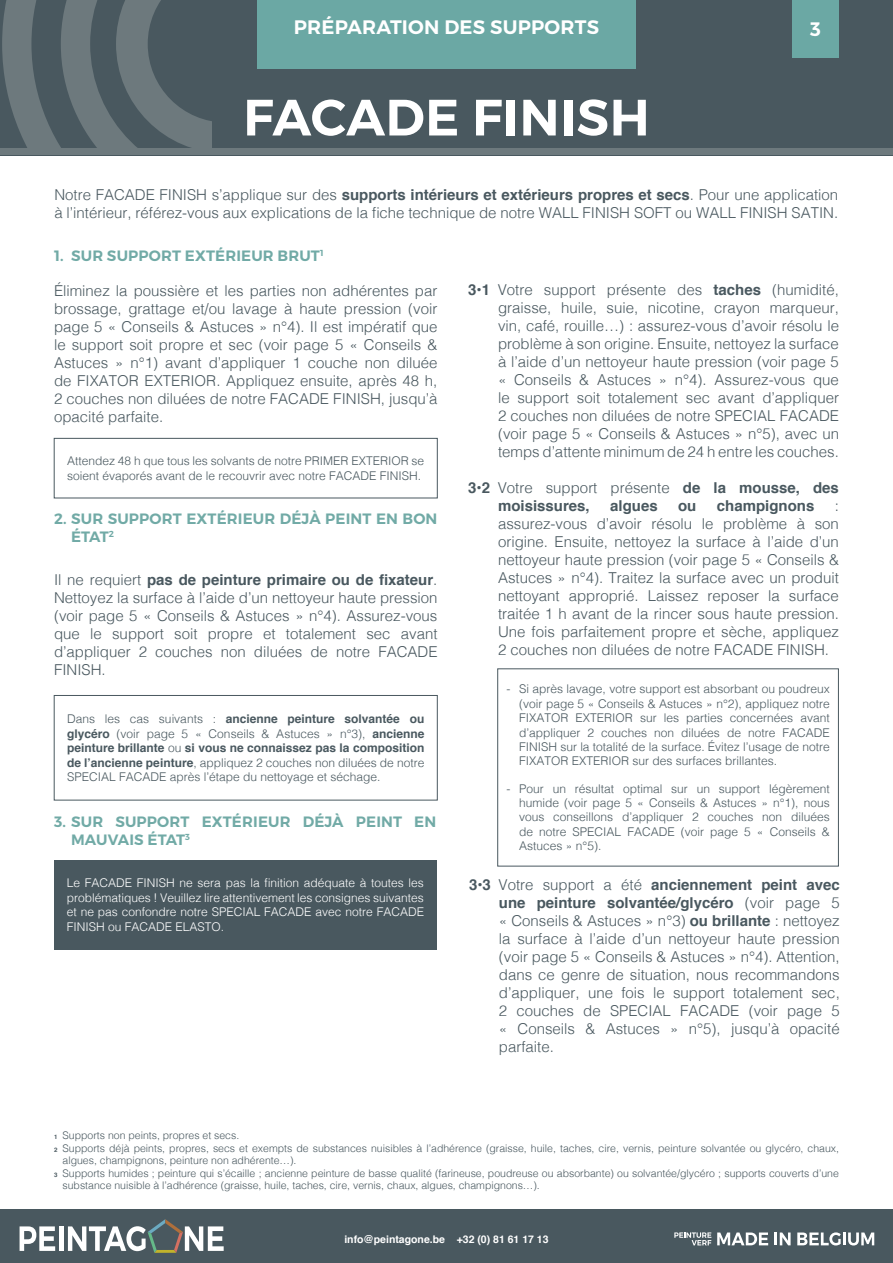
<style>
.page{position:relative;width:893px;height:1263px;background:#fff}
.page>*{position:absolute;margin:0;border:0;box-sizing:border-box;transform-origin:0 0}
.Titre_produit{font:600 51px "Montserrat";letter-spacing:.01em;color:#fff}
.Titre_Pages{font:600 19.5px "Montserrat";letter-spacing:.01em;color:#fff}
.Sous_titre-Jaune{font:600 19.5px "Montserrat";color:#fff}
.texte{font:300 15px/18px "Helvetica";color:#49585f;text-align:justify}
.t1{font:600 15px/18px "Montserrat";letter-spacing:.01em;color:#71aaa6}
.t2{font:700 15px/18px "Helvetica";color:#49585f}
.cadre-espace{font:300 12px/14.4px "Helvetica";color:#49585f;text-align:justify}
.cadre-espace-2{font:300 12px/14.4px "Helvetica";color:#fff;text-align:justify}
.t3{font:300 10.5px/12.6px "Helvetica";color:#49585f}
.t4{font:700 10.5px "Helvetica";color:#fff}
.s1{font-weight:700}
.s2{font-weight:300}
.s3{font-weight:700;font-size:6.15px}
</style>
<div class="page">
<div style="left:0;top:1210px;width:893px;height:53px;background:#49585f"></div>
<svg style="left:20px;top:1226px;width:35px;height:25px"></svg>
<hr style="left:59px;top:1226px;width:4px;height:25px;background:#fff">
<svg style="left:68px;top:1219px;width:156px;height:34px"></svg>
<svg style="left:717px;top:1232px;width:51px;height:13px"></svg>
<svg style="left:774px;top:1232px;width:17px;height:13px"></svg>
<svg style="left:797px;top:1232px;width:77px;height:13px"></svg>
<svg style="left:674px;top:1232px;width:37px;height:13px"></svg>
<div style="left:0;top:0;width:893px;height:155px;background:#49585f"></div>
<div style="left:0;top:148px;width:893px;height:7px;background:#6d797d"></div>
<svg style="left:2px;top:0;width:209px;height:148px"></svg>
<div style="left:792px;top:0;width:47px;height:57px;background:#6ba8a4"></div>
<div style="left:497px;top:669px;width:342px;height:197px;border:1px solid #49585f"></div>
<div style="left:54px;top:438px;width:383px;height:60px;border:1px solid #49585f"></div>
<div style="left:54px;top:695px;width:383px;height:105px;border:1px solid #49585f"></div>
<div style="left:54px;top:860px;width:383px;height:89px;background:#49585f"></div>
<div style="left:257px;top:0;width:378px;height:69px;background:#6ba8a4"></div>
<p class="Titre_Pages" style="left:294px;top:15px;width:307px">PRÉPARATION DES SUPPORTS</p>
<p class="Titre_produit" style="left:243px;top:86px;width:408px">FACADE FINISH</p>
<p class="Sous_titre-Jaune" style="left:810px;top:17px;width:12px">3</p>
<p class="texte" style="left:54px;top:185px;width:785px">Notre FACADE FINISH s’applique sur des <span class="s1">supports intérieurs et extérieurs propres et secs</span>. Pour une application à l’intérieur, référez-vous aux explications de la fiche technique de notre WALL FINISH SOFT ou WALL FINISH SATIN.</p>
<p class="t1" style="left:54px;top:247px;width:271px">1. SUR SUPPORT EXTÉRIEUR BRUT<sup>1</sup></p>
<p class="texte" style="left:54px;top:281px;width:385px">Éliminez la poussière et les parties non adhérentes par brossage, grattage et/ou lavage à haute pression (voir page 5 « Conseils &amp; Astuces » n°4). Il est impératif que le support soit propre et sec (voir page 5 « Conseils &amp; Astuces » n°1) avant d’appliquer 1 couche non diluée de FIXATOR EXTERIOR. Appliquez ensuite, après 48 h, 2 couches non diluées de notre FACADE FINISH, jusqu’à opacité parfaite.</p>
<p class="texte" style="left:498px;top:279px;width:342px;text-indent:-30px"><span class="s1">3•1</span> Votre support présente des <span class="s1">taches</span> (humidité, graisse, huile, suie, nicotine, crayon marqueur, vin, café, rouille…) : assurez-vous d’avoir résolu le problème à son origine. Ensuite, nettoyez la surface à l’aide d’un nettoyeur haute pression (voir page 5 « Conseils &amp; Astuces » n°4). Assurez-vous que le support soit totalement sec avant d’appliquer 2 couches non diluées de notre SPECIAL FACADE (voir page 5 « Conseils &amp; Astuces » n°5), avec un temps d’attente minimum de 24 h entre les couches.</p>
<p class="t2" style="left:498px;top:479px;width:342px;text-indent:-30px">3•2 <span class="s2">Votre support présente</span> de la mousse, des moisissures,</p>
<p class="cadre-espace" style="left:67px;top:453px;width:359px">Attendez 48 h que tous les solvants de notre PRIMER EXTERIOR se soient évaporés avant de le recouvrir avec notre FACADE FINISH.</p>
<p class="t2" style="left:610px;top:497px;width:49px">algues</p>
<p class="t2" style="left:678px;top:497px;width:20px">ou</p>
<p class="t2" style="left:717px;top:497px;width:99px">champignons</p>
<p class="texte" style="left:498px;top:495px;width:342px;text-indent:337px">: assurez-vous d’avoir résolu le problème à son origine. Ensuite, nettoyez la surface à l’aide d’un nettoyeur haute pression (voir page 5 « Conseils &amp; Astuces » n°4). Traitez la surface avec un produit nettoyant approprié. Laissez reposer la surface traitée 1 h avant de la rincer sous haute pression.<br>Une fois parfaitement propre et sèche, appliquez 2 couches non diluées de notre FACADE FINISH.</p>
<p class="t1" style="left:71px;top:509px;width:368px;text-indent:-17px">2. SUR SUPPORT EXTÉRIEUR DÉJÀ PEINT EN BON<br>ÉTAT<sup>2</sup></p>
<p class="texte" style="left:54px;top:570px;width:385px">Il ne requiert <span class="s1">pas de peinture primaire ou de fixateur</span>.<br>Nettoyez la surface à l’aide d’un nettoyeur haute pression (voir page 5 « Conseils &amp; Astuces » n°4). Assurez-vous que le support soit propre et totalement sec avant d’appliquer 2 couches non diluées de notre FACADE FINISH.</p>
<p class="cadre-espace" style="left:67px;top:711px;width:359px">Dans les cas suivants : <span class="s1">ancienne peinture solvantée ou glycéro</span> (voir page 5 « Conseils &amp; Astuces » n°3), <span class="s1">ancienne peinture brillante</span> ou <span class="s1">si vous ne connaissez pas la composition de l’ancienne peinture</span>, appliquez 2 couches non diluées de notre SPECIAL FACADE après l’étape du nettoyage et séchage.</p>
<p class="t1" style="left:71px;top:812px;width:367px;text-indent:-17px">3. SUR SUPPORT EXTÉRIEUR DÉJÀ PEINT EN<br>MAUVAIS ÉTAT<sup>3</sup></p>
<p class="cadre-espace-2" style="left:67px;top:875px;width:359px">Le FACADE FINISH ne sera pas la finition adéquate à toutes les problématiques ! Veuillez lire attentivement les consignes suivantes et ne pas confondre notre SPECIAL FACADE avec notre FACADE FINISH ou FACADE ELASTO.</p>
<p class="cadre-espace" style="left:519px;top:681px;width:312px;text-indent:-13px">- Si après lavage, votre support est absorbant ou poudreux (voir page 5 « Conseils &amp; Astuces » n°2), appliquez notre FIXATOR EXTERIOR sur les parties concernées avant d’appliquer 2 couches non diluées de notre FACADE FINISH sur la totalité de la surface. Évitez l’usage de notre FIXATOR EXTERIOR sur des surfaces brillantes.</p>
<p class="cadre-espace" style="left:519px;top:780px;width:312px;text-indent:-13px">- Pour un résultat optimal sur un support légèrement humide (voir page 5 « Conseils &amp; Astuces » n°1), nous vous conseillons d’appliquer 2 couches non diluées de notre SPECIAL FACADE (voir page 5 « Conseils &amp; Astuces » n°5).</p>
<p class="texte" style="left:499px;top:875px;width:342px;text-indent:-30px"><span class="s1">3•3</span> Votre support a été <span class="s1">anciennement peint avec une peinture solvantée/glycéro</span> (voir page 5 « Conseils &amp; Astuces » n°3) <span class="s1">ou brillante</span> : nettoyez la surface à l’aide d’un nettoyeur haute pression (voir page 5 « Conseils &amp; Astuces » n°4). Attention, dans ce genre de situation, nous recommandons d’appliquer, une fois le support totalement sec, 2 couches de SPECIAL FACADE (voir page 5 « Conseils &amp; Astuces » n°5), jusqu’à opacité parfaite.</p>
<p class="t3" style="left:54px;top:1128px;width:187px"><span class="s3">1</span> Supports non peints, propres et secs.</p>
<p class="t3" style="left:63px;top:1141px;width:778px;text-indent:-9px"><span class="s3">2</span> Supports déjà peints, propres, secs et exempts de substances nuisibles à l’adhérence (graisse, huile, taches, cire, vernis, peinture solvantée ou glycéro, chaux, algues, champignons, peinture non adhérente…).</p>
<p class="t3" style="left:63px;top:1166px;width:778px;text-indent:-9px"><span class="s3">3</span> Supports humides ; peinture qui s’écaille ; ancienne peinture de basse qualité (farineuse, poudreuse ou absorbante) ou solvantée/glycéro ; supports couverts d’une substance nuisible à l’adhérence (graisse, huile, taches, cire, vernis, chaux, algues, champignons…).</p>
<p class="t4" style="left:344px;top:1231px;width:206px">info@peintagone.be +32 (0) 81 61 17 13</p>
</div>
